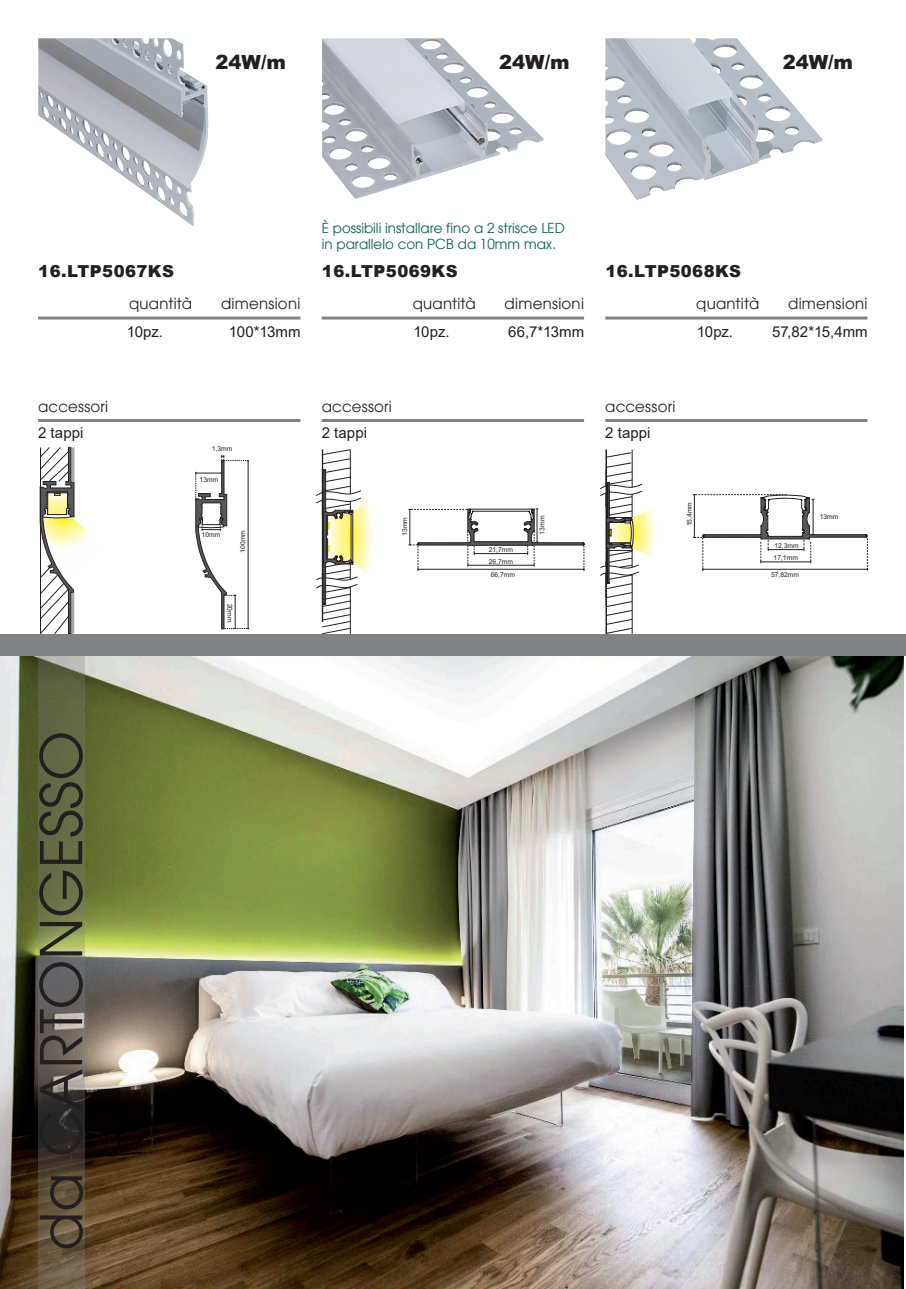
<style>
.page{position:relative;width:906px;height:1289px;background:#fff}
.page>*{position:absolute;margin:0;border:0;box-sizing:border-box;transform-origin:0 0}
.t1{font:57px "Avant Garde";color:#231f20}
.t2{font:900 19.5px "Arial";color:#231f20}
.t3{font:900 16.5px "Arial";letter-spacing:.025em;color:#231f20}
.t4{font:15px "Avant Garde";letter-spacing:.015em;color:#231f20}
.t5{font:15px "Arial";color:#231f20}
.t6{font:13.5px/16.2px "Avant Garde";color:#065f55}
.t7{font:6.75px/12.3px "Arial";color:#231f20}
</style>
<div class="page">
<img style="left:0;top:655px;width:904px;height:633px">
<img style="left:38px;top:38px;width:171px;height:189px">
<hr style="left:38px;top:316px;width:262px;height:3px;background:#808285">
<hr style="left:38px;top:419px;width:262px;height:3px;background:#808285">
<svg style="left:195px;top:455px;width:54px;height:174px"></svg>
<svg style="left:40px;top:447px;width:50px;height:187px"></svg>
<hr style="left:72px;top:447px;width:2px;height:35px;background:#a8a9ad">
<hr style="left:72px;top:592px;width:2px;height:41px;background:#a8a9ad">
<img style="left:605px;top:38px;width:217px;height:162px">
<hr style="left:605px;top:316px;width:262px;height:3px;background:#808285">
<hr style="left:605px;top:419px;width:262px;height:3px;background:#808285">
<div style="left:778px;top:50px;width:79px;height:23px;background:#fff;border-radius:11px"></div>
<svg style="left:693px;top:494px;width:175px;height:76px"></svg>
<hr style="left:632px;top:449px;width:1px;height:38px;background:#231f20">
<hr style="left:605px;top:449px;width:2px;height:185px;background:#231f20">
<img style="left:322px;top:38px;width:222px;height:161px">
<hr style="left:322px;top:316px;width:262px;height:3px;background:#808285">
<hr style="left:322px;top:419px;width:262px;height:3px;background:#808285">
<div style="left:494px;top:50px;width:80px;height:23px;background:#fff;border-radius:11px"></div>
<svg style="left:38px;top:655px;width:47px;height:633px;background:#66654c"></svg>
<div style="left:0;top:634px;width:906px;height:21px;background:#808285"></div>
<svg style="left:600px;top:452px;width:56px;height:182px"></svg>
<svg style="left:316px;top:449px;width:56px;height:185px"></svg>
<svg style="left:408px;top:508px;width:176px;height:62px"></svg>
<h2 class="t2" style="left:215px;top:47px;width:72px">24W/m</h2>
<h2 class="t2" style="left:499px;top:47px;width:72px">24W/m</h2>
<h2 class="t2" style="left:782px;top:47px;width:72px">24W/m</h2>
<p class="t6" style="left:322px;top:220px;width:244px">È possibili installare fino a 2 strisce LED in parallelo con PCB da 10mm max.</p>
<p class="t3" style="left:38px;top:259px;width:137px">16.LTP5067KS</p>
<p class="t3" style="left:322px;top:259px;width:137px">16.LTP5069KS</p>
<p class="t3" style="left:605px;top:259px;width:137px">16.LTP5068KS</p>
<p class="t4" style="left:129px;top:294px;width:64px">quantità</p>
<p class="t4" style="left:221px;top:294px;width:81px">dimensioni</p>
<p class="t4" style="left:413px;top:294px;width:64px">quantità</p>
<p class="t4" style="left:504px;top:294px;width:81px">dimensioni</p>
<p class="t4" style="left:696px;top:294px;width:64px">quantità</p>
<p class="t4" style="left:788px;top:294px;width:81px">dimensioni</p>
<p class="t5" style="left:127px;top:322px;width:38px">10pz.</p>
<p class="t5" style="left:229px;top:322px;width:73px">100*13mm</p>
<p class="t5" style="left:413px;top:322px;width:38px">10pz.</p>
<p class="t5" style="left:508px;top:322px;width:77px">66,7*13mm</p>
<p class="t5" style="left:697px;top:322px;width:38px">10pz.</p>
<p class="t5" style="left:772px;top:322px;width:97px">57,82*15,4mm</p>
<p class="t4" style="left:38px;top:397px;width:72px">accessori</p>
<p class="t5" style="left:38px;top:422px;width:47px">2 tappi</p>
<p class="t7" style="left:212px;top:443px;width:22px">1,3mm</p>
<p class="t7" style="left:200px;top:473px;width:20px">13mm</p>
<p class="t7" style="left:202px;top:528px;width:20px">10mm</p>
<p class="t7" style="left:237px;top:552px;width:24px;rotate:-90deg">100mm</p>
<p class="t7" style="left:236px;top:603px;width:20px;rotate:90deg">20mm</p>
<p class="t4" style="left:322px;top:397px;width:72px">accessori</p>
<p class="t5" style="left:322px;top:422px;width:47px">2 tappi</p>
<p class="t7" style="left:398px;top:536px;width:20px;rotate:-90deg">13mm</p>
<p class="t7" style="left:536px;top:534px;width:20px;rotate:-90deg">13mm</p>
<p class="t7" style="left:489px;top:543px;width:26px;line-height:11.7px">21,7mm<br>26,7mm</p>
<p class="t7" style="left:491px;top:568px;width:26px">66,7mm</p>
<p class="t4" style="left:605px;top:397px;width:72px">accessori</p>
<p class="t5" style="left:605px;top:422px;width:47px">2 tappi</p>
<p class="t7" style="left:683px;top:526px;width:26px;rotate:-90deg">15,4mm</p>
<p class="t7" style="left:773px;top:539px;width:27px">12,3mm<br>17,1mm</p>
<p class="t7" style="left:771px;top:568px;width:30px">57,82mm</p>
<p class="t7" style="left:819px;top:511px;width:20px">13mm</p>
<h1 class="t1" style="left:27px;top:1250px;width:521px;rotate:-90deg">da CARTONGESSO</h1>
</div>
